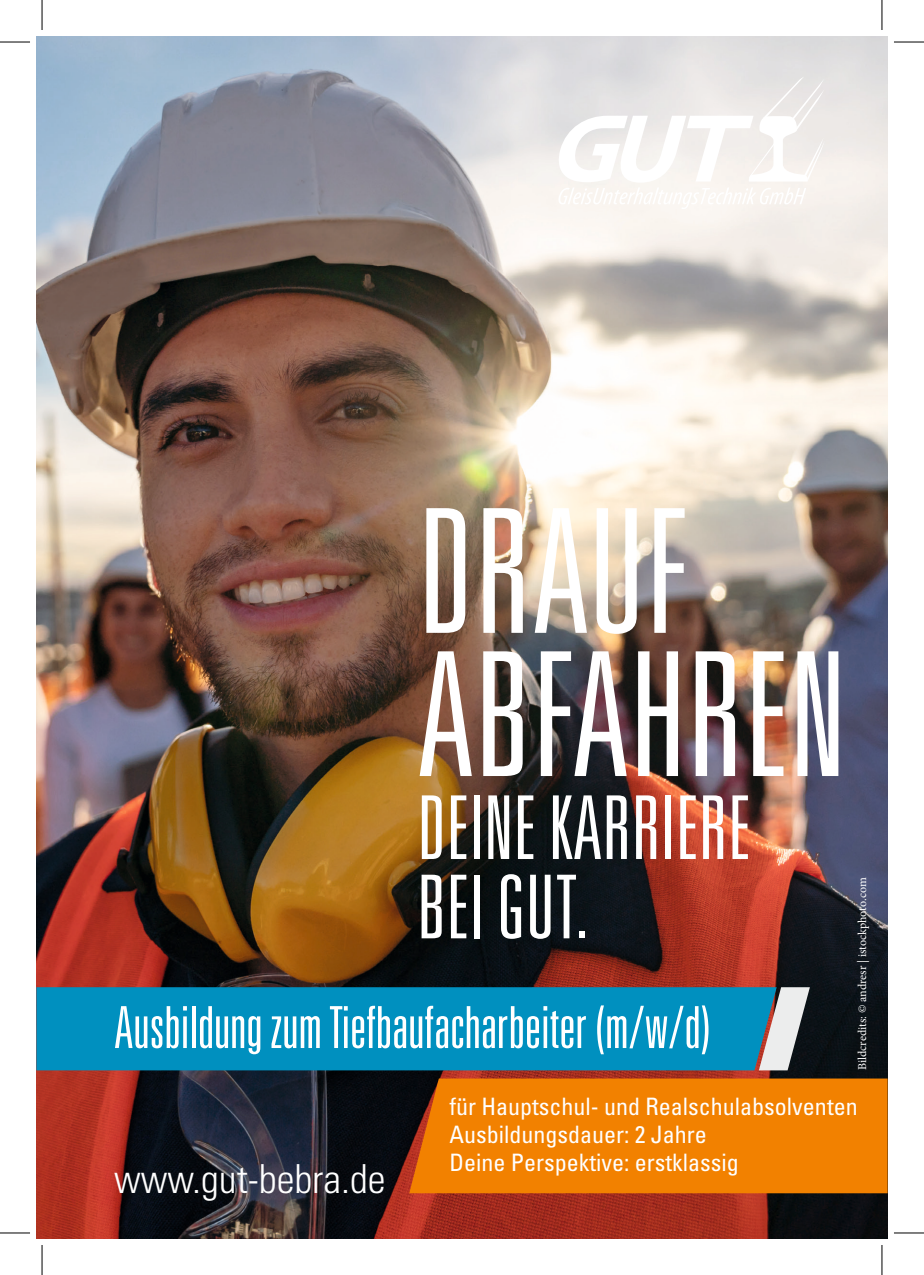
<style>
.page{position:relative;width:924px;height:1275px;background:#fff}
.page>*{position:absolute;margin:0;border:0;box-sizing:border-box;transform-origin:0 0}
.t1{font:300 ultra-condensed 172.6px/143.2px "Univers 49";color:#fff}
.t2{font:300 ultra-condensed 88px/79.2px "Univers 49";color:#fff}
.t3{font:300 ultra-condensed 58px "Univers 49";color:#fff}
.t4{font:300 condensed 40px "Univers";color:#fff}
.t5{font:condensed 24px/28px "Univers";color:#fff}
.t6{font:12px "Minion Pro";letter-spacing:-.005em;color:#fff}
</style>
<div class="page">
<img style="left:36px;top:36px;width:851px;height:1202px">
<svg style="left:557px;top:76px;width:267px;height:133px"></svg>
<div style="left:36px;top:987px;width:722px;height:83px;background:#0090bf"></div>
<svg style="left:758px;top:987px;width:51px;height:83px;background:#93a2a9"></svg>
<div style="left:409px;top:1078px;width:478px;height:115px;background:#f28100"></div>
<hr style="left:0;top:42px;width:30px;height:1px;background:#000">
<hr style="left:893px;top:42px;width:30px;height:1px;background:#000">
<hr style="left:0;top:1232px;width:30px;height:1px;background:#000">
<hr style="left:893px;top:1232px;width:30px;height:1px;background:#000">
<hr style="left:42px;top:0;width:1px;height:30px;background:#000">
<hr style="left:42px;top:1245px;width:1px;height:30px;background:#000">
<hr style="left:881px;top:0;width:1px;height:30px;background:#000">
<hr style="left:881px;top:1245px;width:1px;height:30px;background:#000">
<h1 class="t1" style="left:417px;top:496px;width:431px">DRAUF<br>ABFAHREN</h1>
<h2 class="t2" style="left:417px;top:786px;width:335px">DEINE KARRIERE<br>BEI GUT.</h2>
<h3 class="t3" style="left:114px;top:997px;width:597px">Ausbildung zum Tiefbaufacharbeiter (m/w/d)</h3>
<p class="t6" style="left:854px;top:1070px;width:194px;rotate:-90deg">Bildcredits: © andresr | istockphoto.com</p>
<h3 class="t4" style="left:114px;top:1154px;width:273px">www.gut-bebra.de</h3>
<p class="t5" style="left:449px;top:1092px;width:409px">für Hauptschul- und Realschulabsolventen<br>Ausbildungsdauer: 2 Jahre<br>Deine Perspektive: erstklassig</p>
</div>
